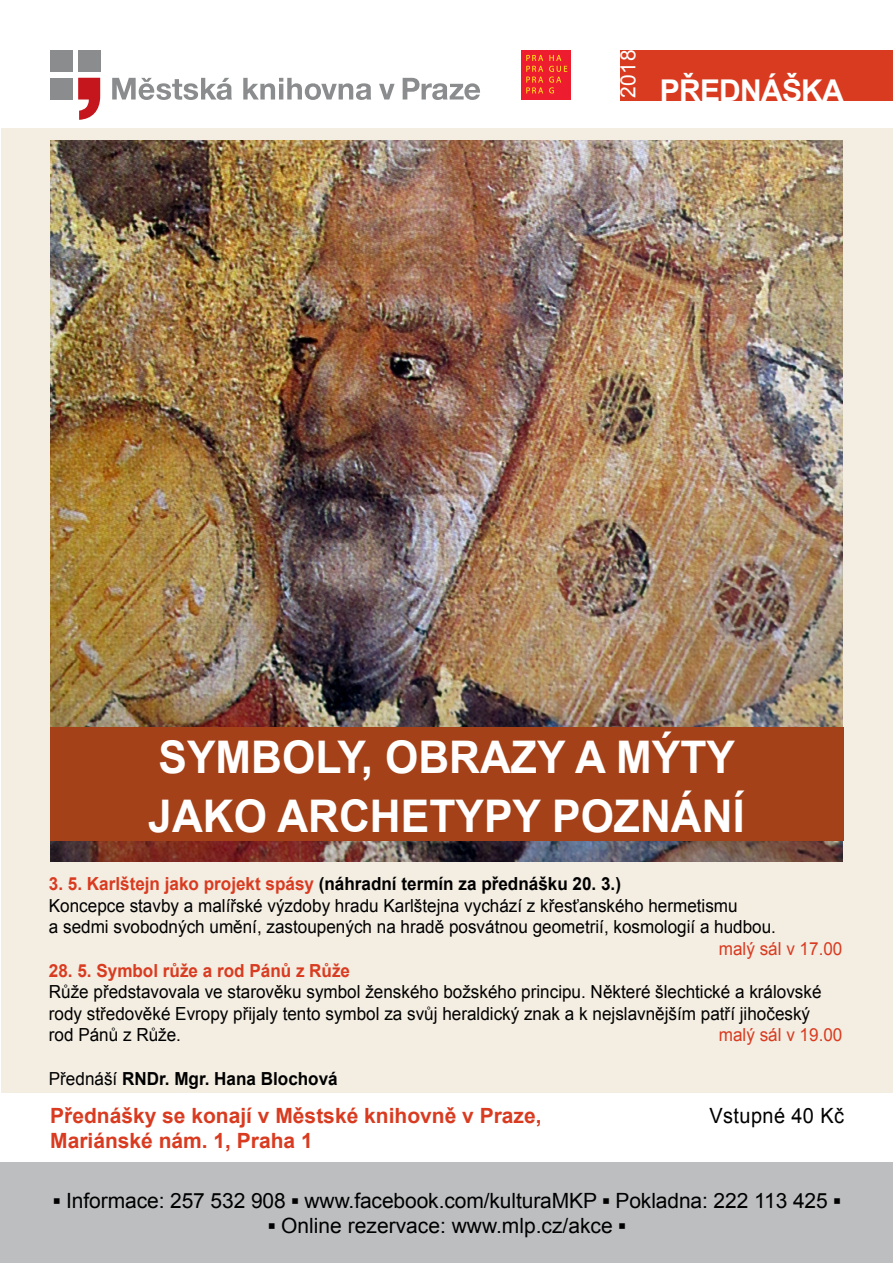
<style>
.page{position:relative;width:893px;height:1263px;background:#fff}
.page>*{position:absolute;margin:0;border:0;box-sizing:border-box;transform-origin:0 0}
.t1{font:700 45px/58.2px "Arial";color:#fff;scale:.95 1}
.t2{font:700 30px "Arial";letter-spacing:-.025em;color:#fff}
.t3{font:21px "Arial";letter-spacing:-.005em;color:#000}
.t4{font:700 21px/25.2px "Arial";color:#d93b20}
.t5{font:21px "Arial";letter-spacing:.02em;color:#000;scale:.95 1}
.t6{font:21px "Arial";color:#fff}
.t7{font:18px/21.6px "Arial";color:#000;scale:.95 1}
.t8{font:700 18px "Arial";color:#000;scale:.95 1}
.t9{font:700 18px "Arial";color:#d93b20;scale:.95 1}
.t10{font:18px "Arial";color:#d93b20;scale:.95 1}
.s1{font-weight:700;color:#d93b20}
.s2{font-weight:700}
.s3{font-weight:400}
</style>
<div class="page">
<svg style="left:78px;top:78px;width:22px;height:42px"></svg>
<div style="left:78px;top:50px;width:22px;height:22px;background:#8a8c8e"></div>
<div style="left:50px;top:50px;width:22px;height:22px;background:#8a8c8e"></div>
<div style="left:50px;top:78px;width:22px;height:22px;background:#8a8c8e"></div>
<svg style="left:243px;top:78px;width:128px;height:22px"></svg>
<svg style="left:379px;top:84px;width:16px;height:16px"></svg>
<svg style="left:403px;top:78px;width:77px;height:22px"></svg>
<svg style="left:112px;top:78px;width:120px;height:22px"></svg>
<div style="left:521px;top:50px;width:25px;height:49px;background:#ed1c2e"></div>
<div style="left:547px;top:50px;width:24px;height:49px;background:#ed1c2e"></div>
<svg style="left:526px;top:55px;width:17px;height:38px"></svg>
<svg style="left:549px;top:55px;width:18px;height:38px"></svg>
<div style="left:620px;top:50px;width:273px;height:50px;background:#d93b20"></div>
<div style="left:0;top:1162px;width:893px;height:101px;background:#bcbec0"></div>
<div style="left:1px;top:129px;width:891px;height:964px;background:#f3ede2"></div>
<img style="left:50px;top:140px;width:793px;height:721px">
<div style="left:50px;top:727px;width:794px;height:113px;background:#a44118"></div>
<p class="t6" style="left:614px;top:98px;width:49px;rotate:-90deg">2018</p>
<h2 class="t2" style="left:660px;top:70px;width:185px">PŘEDNÁŠKA</h2>
<h1 class="t1" style="left:148px;top:730px;width:629px">SYMBOLY, OBRAZY A MÝTY<br>JAKO ARCHETYPY POZNÁNÍ</h1>
<p class="t7" style="left:49px;top:873px;width:767px"><span class="s1">3. 5. Karlštejn jako projekt spásy</span> <span class="s2">(náhradní termín za přednášku 20. 3.)<br></span>Koncepce stavby a malířské výzdoby hradu Karlštejna vychází z křesťanského hermetismu<br>a sedmi svobodných umění, zastoupených na hradě posvátnou geometrií, kosmologií a hudbou.</p>
<p class="t10" style="left:719px;top:937px;width:132px">malý sál v 17.00</p>
<p class="t9" style="left:49px;top:958px;width:319px">28. 5. Symbol růže a rod Pánů z Růže</p>
<p class="t7" style="left:49px;top:981px;width:815px">Růže představovala ve starověku symbol ženského božského principu. Některé šlechtické a královské rody středověké Evropy přijaly tento symbol za svůj heraldický znak a k nejslavnějším patří jihočeský rod Pánů z Růže.</p>
<p class="t10" style="left:719px;top:1023px;width:132px">malý sál v 19.00</p>
<p class="t8" style="left:49px;top:1066px;width:306px"><span class="s3">Přednáší</span> RNDr. Mgr. Hana Blochová</p>
<p class="t4" style="left:50px;top:1103px;width:493px">Přednášky se konají v Městské knihovně v Praze,<br>Mariánské nám. 1, Praha 1</p>
<p class="t5" style="left:709px;top:1101px;width:143px">Vstupné 40 Kč</p>
<p class="t3" style="left:53px;top:1186px;width:789px"><span class="s2">▪</span> Informace: 257 532 908 <span class="s2">▪</span> www.facebook.com/kulturaMKP <span class="s2">▪</span> Pokladna: 222 113 425 <span class="s2">▪</span></p>
<p class="t3" style="left:268px;top:1211px;width:359px"><span class="s2">▪</span> Online rezervace: www.mlp.cz/akce <span class="s2">▪</span></p>
</div>
